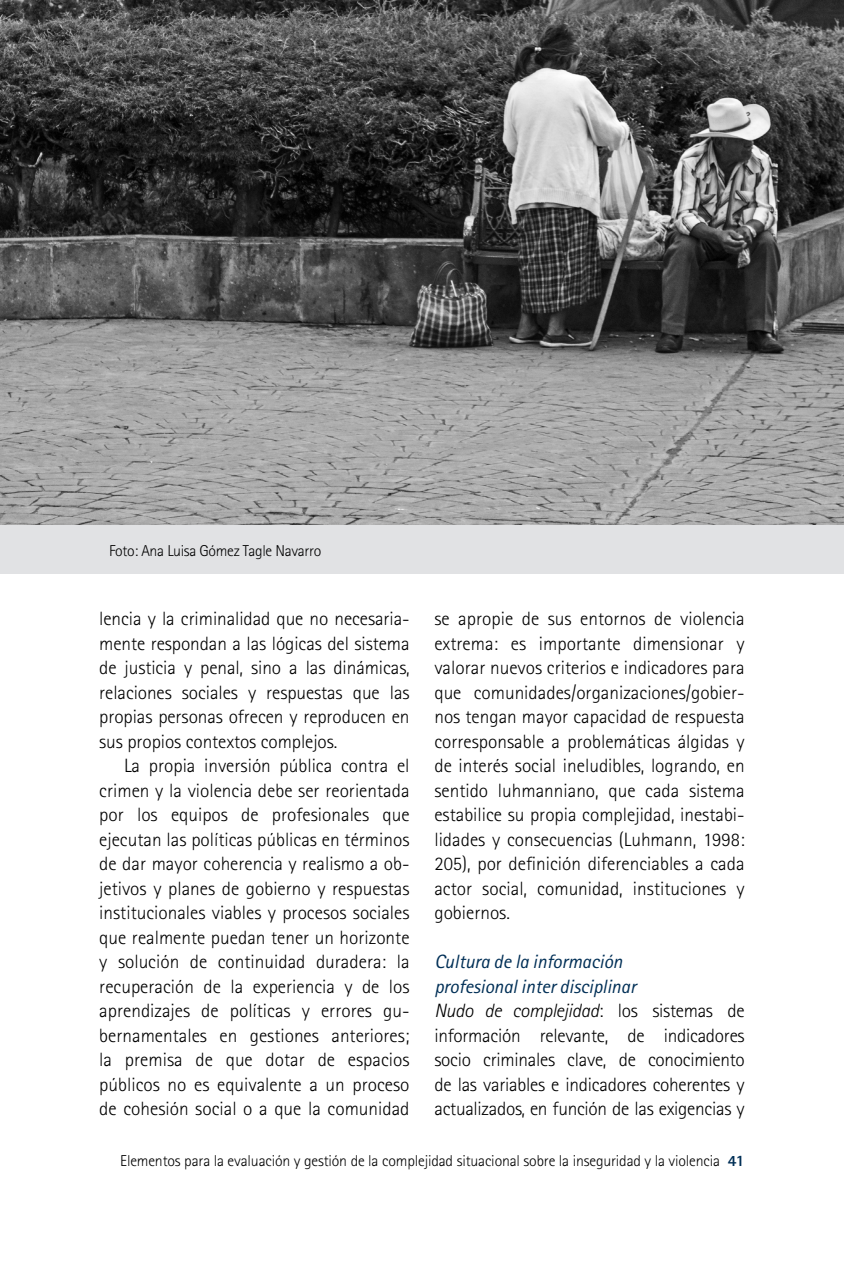
<style>
.page{position:relative;width:844px;height:1265px;background:#fff}
.page>*{position:absolute;margin:0;border:0;box-sizing:border-box;transform-origin:0 0}
.Normal_s_s{font:300 19.25px/24.5px "Rotis Sans Serif";letter-spacing:-.005em;color:#000;text-align:justify}
.Sub_2{font:italic 19.25px/24.5px "Rotis Sans Serif";letter-spacing:-.005em;color:#002f56}
.t1{font:300 15.75px "Rotis Sans Serif";letter-spacing:-.01em;color:#000}
.s1{font-style:italic}
.s2{font-family:"Rotis Sans Serif Std";font-weight:800;color:#002f56}
</style>
<div class="page">
<img style="left:0;top:0;width:843px;height:525px">
<div style="left:0;top:525px;width:843px;height:49px;background:#e1e2e4"></div>
<p class="t1" style="left:109px;top:541px;width:214px">Foto: Ana Luisa Gómez Tagle Navarro</p>
<p class="Normal_s_s" style="left:99px;top:607px;width:312px">lencia y la criminalidad que no necesaria&shy;mente respondan a las lógicas del sistema de justicia y penal, sino a las dinámicas, relaciones sociales y respuestas que las propias personas ofrecen y reproducen en sus propios contextos complejos.</p>
<p class="Normal_s_s" style="left:99px;top:754px;width:312px;text-indent:25px">La propia inversión pública contra el crimen y la violencia debe ser reorientada por los equipos de profesionales que ejecutan las políticas públicas en términos de dar mayor coherencia y realismo a ob&shy;jetivos y planes de gobierno y respuestas institucionales viables y procesos sociales que realmente puedan tener un horizonte y solución de continuidad duradera: la recuperación de la experiencia y de los aprendizajes de políticas y errores gu&shy;bernamentales en gestiones anteriores; la premisa de que dotar de espacios públicos no es equivalente a un proceso de cohesión social o a que la comunidad</p>
<p class="Normal_s_s" style="left:434px;top:607px;width:312px">se apropie de sus entornos de violencia extrema: es importante dimensionar y valorar nuevos criterios e indicadores para que comunidades/organizaciones/gobier&shy;nos tengan mayor capacidad de respuesta corresponsable a problemáticas álgidas y de interés social ineludibles, logrando, en sentido luhmanniano, que cada sistema estabilice su propia complejidad, inestabi&shy;lidades y consecuencias (Luhmann, 1998:<br>205), por definición diferenciables a cada actor social, comunidad, instituciones y gobiernos.</p>
<p class="Sub_2" style="left:434px;top:950px;width:203px">Cultura de la información profesional inter disciplinar</p>
<p class="Normal_s_s" style="left:434px;top:999px;width:312px"><span class="s1">Nudo de complejidad</span>: los sistemas de información relevante, de indicadores socio criminales clave, de conocimiento de las variables e indicadores coherentes y actualizados, en función de las exigencias y</p>
<p class="t1" style="left:120px;top:1152px;width:626px">Elementos para la evaluación y gestión de la complejidad situacional sobre la inseguridad y la violencia <span class="s2">41</span></p>
</div>
